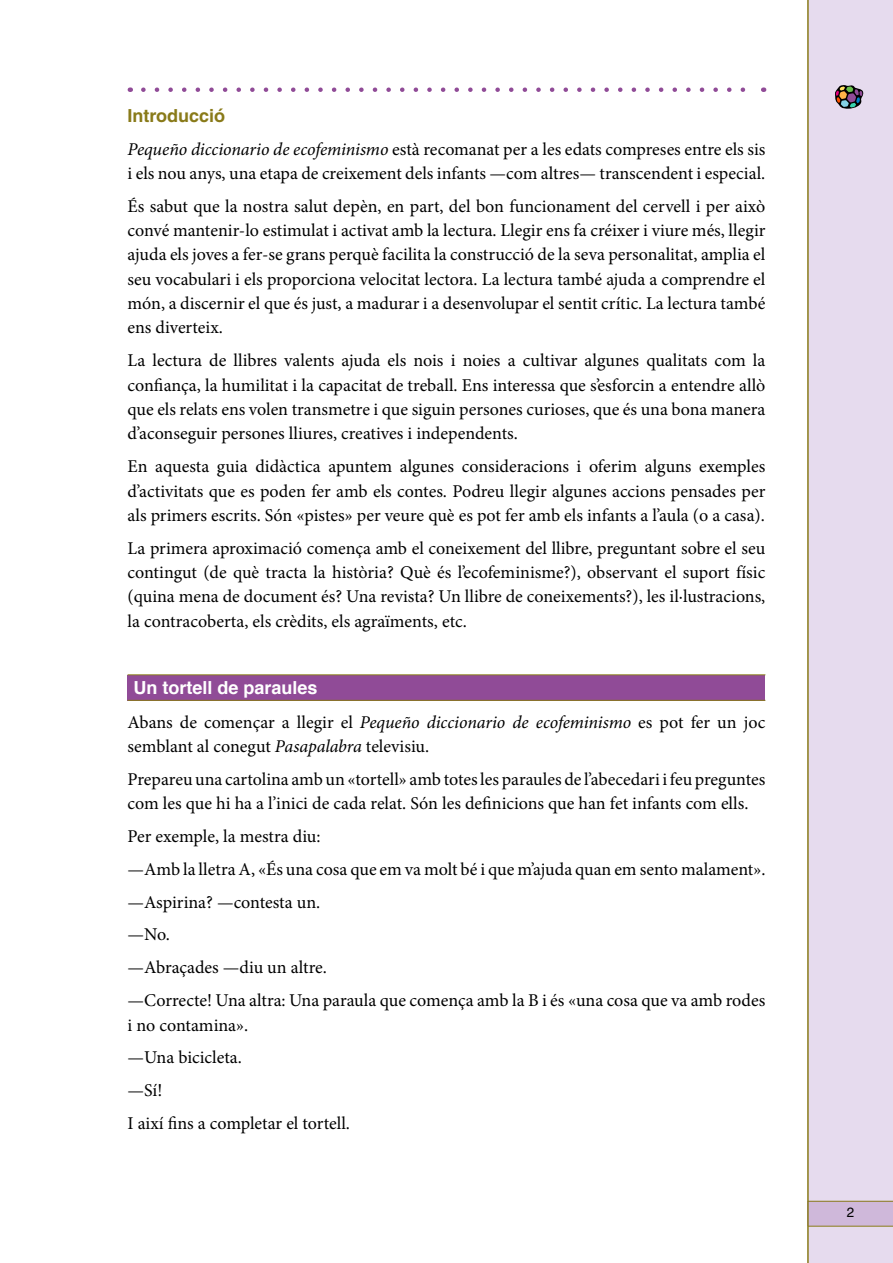
<style>
.page{position:relative;width:893px;height:1263px;background:#fff}
.page>*{position:absolute;margin:0;border:0;box-sizing:border-box;transform-origin:0 0}
.t1{font:18px/24.3px "Minion Pro";color:#000}
.t2{font:700 18px "Helvetica";color:#fff}
.t3{font:700 18px "Helvetica LT Std";color:#897a19}
.t4{font:13.5px "Helvetica LT Std";color:#000}
.s1{font-style:italic}
</style>
<div class="page">
<div style="left:809px;top:0;width:84px;height:1263px;background:#e6dbee"></div>
<div style="left:808px;top:1201px;width:85px;height:25px;background:#cfb8da"></div>
<hr style="left:808px;top:1201px;width:85px;height:1px;background:#897a19">
<hr style="left:808px;top:1226px;width:85px;height:1px;background:#897a19">
<hr style="left:807px;top:0;width:2px;height:1263px;background:#897a19">
<svg style="left:835px;top:85px;width:29px;height:24px"></svg>
<svg style="left:143px;top:87px;width:603px;height:5px"></svg>
<div style="left:128px;top:675px;width:637px;height:25px;background:#904b97"></div>
<hr style="left:128px;top:674px;width:637px;height:1px;background:#897a19">
<hr style="left:128px;top:700px;width:637px;height:1px;background:#897a19">
<p class="t3" style="left:128px;top:104px;width:99px">Introducció</p>
<p class="t1" style="left:128px;top:137px;width:639px"><span class="s1">Pequeño diccionario de ecofeminismo</span> està recomanat per a les edats compreses entre els sis i els nou anys, una etapa de creixement dels infants —com altres— transcendent i especial.</p>
<p class="t1" style="left:128px;top:194px;width:639px;text-align:justify">És sabut que la nostra salut depèn, en part, del bon funcionament del cervell i per això convé mantenir-lo estimulat i activat amb la lectura. Llegir ens fa créixer i viure més, llegir ajuda els joves a fer-se grans perquè facilita la construcció de la seva personalitat, amplia el seu vocabulari i els proporciona velocitat lectora. La lectura també ajuda a comprendre el món, a discernir el que és just, a madurar i a desenvolupar el sentit crític. La lectura també ens diverteix.</p>
<p class="t1" style="left:128px;top:348px;width:639px;text-align:justify">La lectura de llibres valents ajuda els nois i noies a cultivar algunes qualitats com la confiança, la humilitat i la capacitat de treball. Ens interessa que s’esforcin a entendre allò que els relats ens volen transmetre i que siguin persones curioses, que és una bona manera d’aconseguir persones lliures, creatives i independents.</p>
<p class="t1" style="left:128px;top:454px;width:639px;text-align:justify">En aquesta guia didàctica apuntem algunes consideracions i oferim alguns exemples d’activitats que es poden fer amb els contes. Podreu llegir algunes accions pensades per als primers escrits. Són «pistes» per veure què es pot fer amb els infants a l’aula (o a casa).</p>
<p class="t1" style="left:128px;top:536px;width:639px;text-align:justify">La primera aproximació comença amb el coneixement del llibre, preguntant sobre el seu contingut (de què tracta la història? Què és l’ecofeminisme?), observant el suport físic (quina mena de document és? Una revista? Un llibre de coneixements?), les il·lustracions, la contracoberta, els crèdits, els agraïments, etc.</p>
<p class="t2" style="left:134px;top:673px;width:186px">Un tortell de paraules</p>
<p class="t1" style="left:128px;top:710px;width:639px">Abans de començar a llegir el <span class="s1">Pequeño diccionario de ecofeminismo</span> es pot fer un joc semblant al conegut <span class="s1">Pasapalabra</span> televisiu.</p>
<p class="t1" style="left:128px;top:767px;width:639px">Prepareu una cartolina amb un «tortell» amb totes les paraules de l’abecedari i feu preguntes com les que hi ha a l’inici de cada relat. Són les definicions que han fet infants com ells.</p>
<p class="t1" style="left:128px;top:820px;width:639px;line-height:32.8px">Per exemple, la mestra diu:<br>—Amb la lletra A, «És una cosa que em va molt bé i que m’ajuda quan em sento malament». —Aspirina? —contesta un.<br>—No.<br>—Abraçades —diu un altre.<br>—Correcte! Una altra: Una paraula que comença amb la B i és «una cosa que va amb rodes</p>
<p class="t1" style="left:128px;top:1008px;width:224px;line-height:32.8px">i no contamina».<br>—Una bicicleta.<br>—Sí!<br>I així fins a completar el tortell.</p>
<p class="t4" style="left:847px;top:1205px;width:9px">2</p>
</div>
